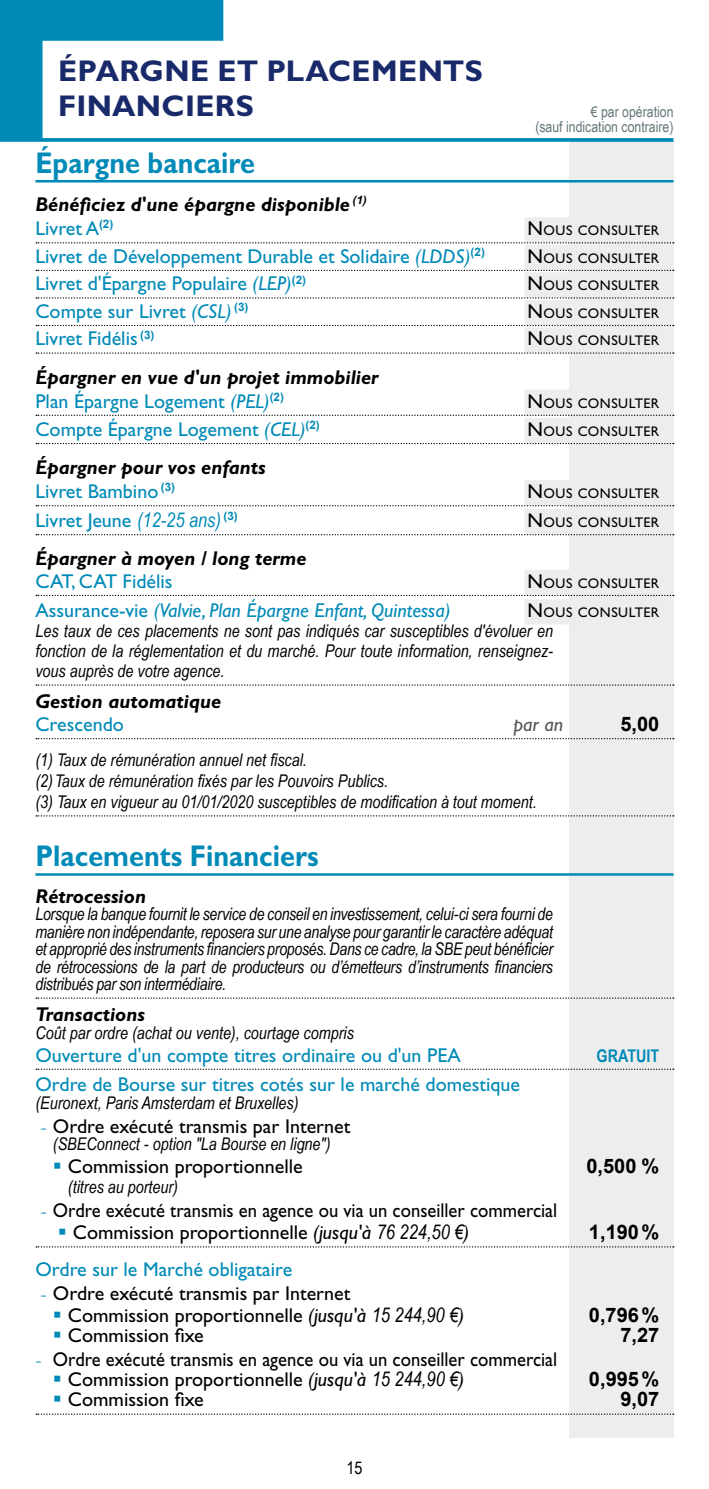
<style>
.page{position:relative;width:709px;height:1489px;background:#fff}
.page>*{position:absolute;margin:0;border:0;box-sizing:border-box;transform-origin:0 0}
.t1{font:700 30px "Gill Sans Std";color:#008ab7;scale:.9 1}
.t2{font:700 30px/35px "Gill Sans Std";letter-spacing:.01em;color:#192a6b}
.t3{font:20px "Gill Sans Std";color:#008ab7}
.t4{font:20px "Gill Sans Std";color:#000}
.t5{font:italic 700 20px/24px "Gill Sans Std";color:#000}
.t6{font:20px "Gill Sans Std";color:#000;scale:.93 1}
.t7{font:italic 20px "Gill Sans Std";color:#008ab7}
.t8{font:700 20px "Arial";color:#000}
.t9{font:italic 20px "Gill Sans Std";color:#575756}
.t10{font:italic 17.5px/17.5px "Arial Narrow";color:#000;text-align:justify}
.t11{font:700 17.5px "Arial Narrow";color:#008ab7}
.t12{font:17.5px "Arial Narrow";color:#000}
.t13{font:15px/15px "Arial Narrow";color:#65757a;text-align:right}
.t14{font:14px "Gill Sans Std";letter-spacing:.03em;color:#000}
.s1{font-weight:400;font-style:normal;color:#008ab7}
.s2{font-size:20px}
.s3{font-style:italic}
.s4{font-weight:400;color:#008ab7}
.s5{font-family:"Arial Narrow";font-style:italic}
.s6{font-style:normal}
.s7{font-family:"Garamond";color:#008ab7}
.s8{color:#008ab7}
</style>
<div class="page">
<div style="left:568px;top:140px;width:105px;height:1297px;background:#ededed"></div>
<hr style="left:35px;top:180px;width:638px;height:2px;background:#008ab7">
<div style="left:524px;top:217px;width:149px;height:25px;background:#ededed"></div>
<svg style="left:36px;top:242px;width:638px;height:1px"></svg>
<div style="left:524px;top:245px;width:149px;height:25px;background:#ededed"></div>
<svg style="left:36px;top:270px;width:638px;height:1px"></svg>
<div style="left:524px;top:272px;width:149px;height:25px;background:#ededed"></div>
<svg style="left:36px;top:297px;width:638px;height:1px"></svg>
<div style="left:524px;top:300px;width:149px;height:25px;background:#ededed"></div>
<svg style="left:36px;top:325px;width:638px;height:1px"></svg>
<div style="left:524px;top:327px;width:149px;height:25px;background:#ededed"></div>
<svg style="left:36px;top:352px;width:638px;height:2px"></svg>
<div style="left:524px;top:389px;width:149px;height:25px;background:#ededed"></div>
<svg style="left:36px;top:414px;width:638px;height:2px"></svg>
<div style="left:524px;top:418px;width:149px;height:25px;background:#ededed"></div>
<svg style="left:36px;top:443px;width:638px;height:1px"></svg>
<div style="left:524px;top:480px;width:149px;height:25px;background:#ededed"></div>
<svg style="left:36px;top:505px;width:638px;height:1px"></svg>
<div style="left:524px;top:509px;width:149px;height:25px;background:#ededed"></div>
<svg style="left:36px;top:534px;width:638px;height:1px"></svg>
<div style="left:524px;top:569px;width:149px;height:25px;background:#ededed"></div>
<svg style="left:36px;top:594px;width:638px;height:2px"></svg>
<div style="left:524px;top:599px;width:149px;height:25px;background:#ededed"></div>
<svg style="left:36px;top:684px;width:638px;height:1px"></svg>
<svg style="left:36px;top:738px;width:638px;height:1px"></svg>
<svg style="left:36px;top:815px;width:638px;height:1px"></svg>
<hr style="left:35px;top:873px;width:638px;height:2px;background:#008ab7">
<svg style="left:36px;top:997px;width:638px;height:1px"></svg>
<svg style="left:36px;top:1068px;width:638px;height:1px"></svg>
<svg style="left:36px;top:1246px;width:638px;height:1px"></svg>
<svg style="left:36px;top:1413px;width:638px;height:1px"></svg>
<svg style="left:0;top:0;width:673px;height:142px"></svg>
<h1 class="t2" style="left:58px;top:53px;width:426px">ÉPARGNE ET PLACEMENTS<br>FINANCIERS</h1>
<h1 class="t1" style="left:35px;top:145px;width:245px">Épargne bancaire</h1>
<p class="t5" style="left:35px;top:192px;width:333px">Bénéficiez d'une épargne disponible <sup>(1)<br></sup><span class="s1">Livret A</span><sup>(2)</sup></p>
<p class="t13" style="left:535px;top:103px;width:140px">€ par opération<br>(sauf indication contraire)</p>
<p class="t14" style="left:527px;top:222px;width:133px"><span class="s2">N</span>OUS CONSULTER</p>
<p class="t3" style="left:35px;top:244px;width:451px">Livret de Développement Durable et Solidaire <span class="s3">(LDDS)</span><sup>(2)</sup></p>
<p class="t14" style="left:527px;top:250px;width:133px"><span class="s2">N</span>OUS CONSULTER</p>
<p class="t3" style="left:35px;top:272px;width:272px">Livret d'Épargne Populaire <span class="s3">(LEP)</span><sup>(2)</sup></p>
<p class="t14" style="left:527px;top:277px;width:133px"><span class="s2">N</span>OUS CONSULTER</p>
<p class="t3" style="left:35px;top:299px;width:214px">Compte sur Livret <span class="s3">(CSL)</span> <sup>(3)</sup></p>
<p class="t14" style="left:527px;top:305px;width:133px"><span class="s2">N</span>OUS CONSULTER</p>
<p class="t3" style="left:35px;top:327px;width:121px">Livret Fidélis <sup>(3)</sup></p>
<p class="t14" style="left:527px;top:332px;width:133px"><span class="s2">N</span>OUS CONSULTER</p>
<p class="t5" style="left:35px;top:365px;width:344px">Épargner en vue d'un projet immobilier<br><span class="s1">Plan Épargne Logement</span> <span class="s4">(PEL)</span><sup>(2)</sup></p>
<p class="t14" style="left:527px;top:395px;width:133px"><span class="s2">N</span>OUS CONSULTER</p>
<p class="t3" style="left:35px;top:417px;width:286px">Compte Épargne Logement <span class="s3">(CEL)</span><sup>(2)</sup></p>
<p class="t14" style="left:527px;top:423px;width:133px"><span class="s2">N</span>OUS CONSULTER</p>
<p class="t5" style="left:35px;top:455px;width:232px">Épargner pour vos enfants<br><span class="s1">Livret Bambino</span> <sup>(3)</sup></p>
<p class="t14" style="left:527px;top:485px;width:133px"><span class="s2">N</span>OUS CONSULTER</p>
<p class="t3" style="left:35px;top:509px;width:204px">Livret Jeune <span class="s5">(12-25 ans)</span> <sup>(3)</sup></p>
<p class="t14" style="left:527px;top:514px;width:133px"><span class="s2">N</span>OUS CONSULTER</p>
<p class="t5" style="left:35px;top:546px;width:272px">Épargner à moyen / long terme</p>
<p class="t3" style="left:35px;top:569px;width:139px">CAT, CAT Fidélis</p>
<p class="t14" style="left:527px;top:575px;width:133px"><span class="s2">N</span>OUS CONSULTER</p>
<p class="t7" style="left:35px;top:599px;width:416px"><span class="s6">Assurance-vie</span> (Valvie, Plan Épargne Enfant, Quintessa)</p>
<p class="t14" style="left:527px;top:604px;width:133px"><span class="s2">N</span>OUS CONSULTER</p>
<p class="t10" style="left:35px;top:621px;width:519px;line-height:20px">Les taux de ces placements ne sont pas indiqués car susceptibles d'évoluer en fonction de la réglementation et du marché. Pour toute information, renseignez&shy;vous auprès de votre agence.</p>
<p class="t5" style="left:35px;top:689px;width:187px">Gestion automatique</p>
<p class="t3" style="left:35px;top:712px;width:90px">Crescendo</p>
<p class="t9" style="left:513px;top:712px;width:51px">par an</p>
<p class="t8" style="left:620px;top:709px;width:40px">5,00</p>
<p class="t10" style="left:35px;top:749px;width:503px;line-height:21px;text-align:left">(1) Taux de rémunération annuel net fiscal.<br>(2)Taux de rémunération fixés par les Pouvoirs Publics.<br>(3) Taux en vigueur au 01/01/2020 susceptibles de modification à tout moment.</p>
<h1 class="t1" style="left:35px;top:838px;width:316px">Placements Financiers</h1>
<p class="t5" style="left:35px;top:884px;width:112px">Rétrocession</p>
<p class="t10" style="left:35px;top:905px;width:519px">Lorsque la banque fournit le service de conseil en investissement, celui-ci sera fourni de manière non indépendante, reposera sur une analyse pour garantir le caractère adéquat et approprié des instruments financiers proposés. Dans ce cadre, la SBE peut bénéficier de rétrocessions de la part de producteurs ou d’émetteurs d’instruments financiers distribués par son intermédiaire.</p>
<p class="t5" style="left:35px;top:1002px;width:111px">Transactions</p>
<p class="t10" style="left:35px;top:1023px;width:320px">Coût par ordre (achat ou vente), courtage compris</p>
<p class="t3" style="left:35px;top:1043px;width:427px">Ouverture d'un compte titres ordinaire ou d'un PEA</p>
<p class="t11" style="left:596px;top:1042px;width:64px">GRATUIT</p>
<p class="t3" style="left:35px;top:1072px;width:486px">Ordre de Bourse sur titres cotés sur le marché domestique</p>
<p class="t10" style="left:35px;top:1093px;width:265px">(Euronext, Paris Amsterdam et Bruxelles)</p>
<p class="t4" style="left:40px;top:1114px;width:311px"><span class="s7">-</span> Ordre exécuté transmis par Internet</p>
<p class="t10" style="left:53px;top:1134px;width:279px">(SBEConnect - option "La Bourse en ligne")</p>
<p class="t4" style="left:53px;top:1154px;width:251px"><span class="s8">▪</span> Commission proportionnelle</p>
<p class="t8" style="left:586px;top:1151px;width:74px">0,500 %</p>
<p class="t10" style="left:68px;top:1177px;width:112px">(titres au porteur)</p>
<p class="t6" style="left:40px;top:1198px;width:557px"><span class="s7">-</span> Ordre exécuté transmis en agence ou via un conseiller commercial</p>
<p class="t4" style="left:58px;top:1220px;width:413px"><span class="s8">▪</span> Commission proportionnelle <span class="s3">(jusqu'à</span> <span class="s5">76 224,50 €</span><span class="s3">)</span></p>
<p class="t8" style="left:589px;top:1217px;width:72px">1,190%</p>
<p class="t3" style="left:35px;top:1257px;width:258px">Ordre sur le Marché obligataire</p>
<p class="t4" style="left:40px;top:1281px;width:311px"><span class="s7">-</span> Ordre exécuté transmis par Internet</p>
<p class="t4" style="left:53px;top:1303px;width:413px"><span class="s8">▪</span> Commission proportionnelle <span class="s3">(jusqu'à</span> <span class="s5">15 244,90 €</span><span class="s3">)</span></p>
<p class="t8" style="left:589px;top:1301px;width:72px">0,796%</p>
<p class="t4" style="left:53px;top:1323px;width:152px"><span class="s8">▪</span> Commission fixe</p>
<p class="t8" style="left:620px;top:1321px;width:40px">7,27</p>
<p class="t6" style="left:35px;top:1347px;width:562px"><span class="s7">-</span> Ordre exécuté transmis en agence ou via un conseiller commercial</p>
<p class="t4" style="left:53px;top:1367px;width:413px"><span class="s8">▪</span> Commission proportionnelle <span class="s3">(jusqu'à</span> <span class="s5">15 244,90 €</span><span class="s3">)</span></p>
<p class="t8" style="left:589px;top:1365px;width:72px">0,995%</p>
<p class="t4" style="left:53px;top:1387px;width:152px"><span class="s8">▪</span> Commission fixe</p>
<p class="t8" style="left:620px;top:1385px;width:40px">9,07</p>
<p class="t12" style="left:346px;top:1454px;width:17px">15</p>
</div>
